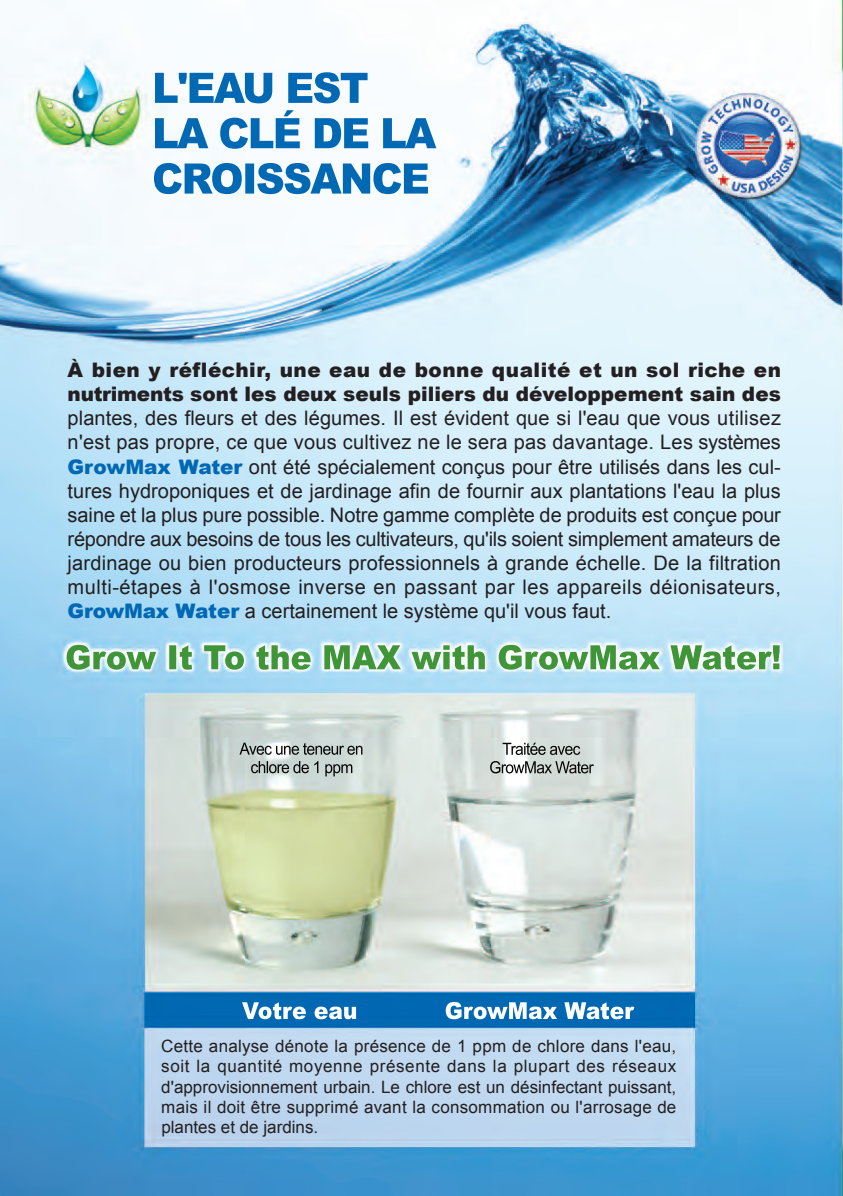
<style>
.page{position:relative;width:843px;height:1196px;background:#fff}
.page>*{position:absolute;margin:0;border:0;box-sizing:border-box;transform-origin:0 0}
.t1{font:20px/24.2px "Arial";color:#231f20;text-align:justify}
.t2{font:900 20px/24px "Arial";color:#231f20}
.t3{font:17px/20.4px "Arial";letter-spacing:.015em;color:#231f20;text-align:justify}
.s1{font-weight:900;color:#0168b3}
</style>
<div class="page">
<img style="left:0;top:0;width:842px;height:1195px">
<img style="left:67px;top:644px;width:309px;height:25px">
<img style="left:772px;top:645px;width:7px;height:24px">
<img style="left:155px;top:72px;width:281px;height:115px">
<img style="left:242px;top:1002px;width:114px;height:17px">
<img style="left:445px;top:1001px;width:161px;height:18px">
<img style="left:239px;top:742px;width:81px;height:12px">
<img style="left:502px;top:742px;width:55px;height:12px">
<p class="t2" style="left:68px;top:357px;width:714px">À bien y réfléchir, une eau de bonne qualité et un sol riche en nutriments sont les deux seuls piliers du développement sain des</p>
<p class="t1" style="left:68px;top:406px;width:714px">plantes, des fleurs et des légumes. Il est évident que si l'eau que vous utilisez n'est pas propre, ce que vous cultivez ne le sera pas davantage. Les systèmes <span class="s1">GrowMax Water</span> ont été spécialement conçus pour être utilisés dans les cul&shy;tures hydroponiques et de jardinage afin de fournir aux plantations l'eau la plus saine et la plus pure possible. Notre gamme complète de produits est conçue pour répondre aux besoins de tous les cultivateurs, qu'ils soient simplement amateurs de jardinage ou bien producteurs professionnels à grande échelle. De la filtration multi-étapes à l'osmose inverse en passant par les appareils déionisateurs, <span class="s1">GrowMax Water</span> a certainement le système qu'il vous faut.</p>
<p class="t3" style="left:161px;top:1035px;width:516px">Cette analyse dénote la présence de 1 ppm de chlore dans l'eau, soit la quantité moyenne présente dans la plupart des réseaux d'approvisionnement urbain. Le chlore est un désinfectant puissant, mais il doit être supprimé avant la consommation ou l'arrosage de plantes et de jardins.</p>
</div>
